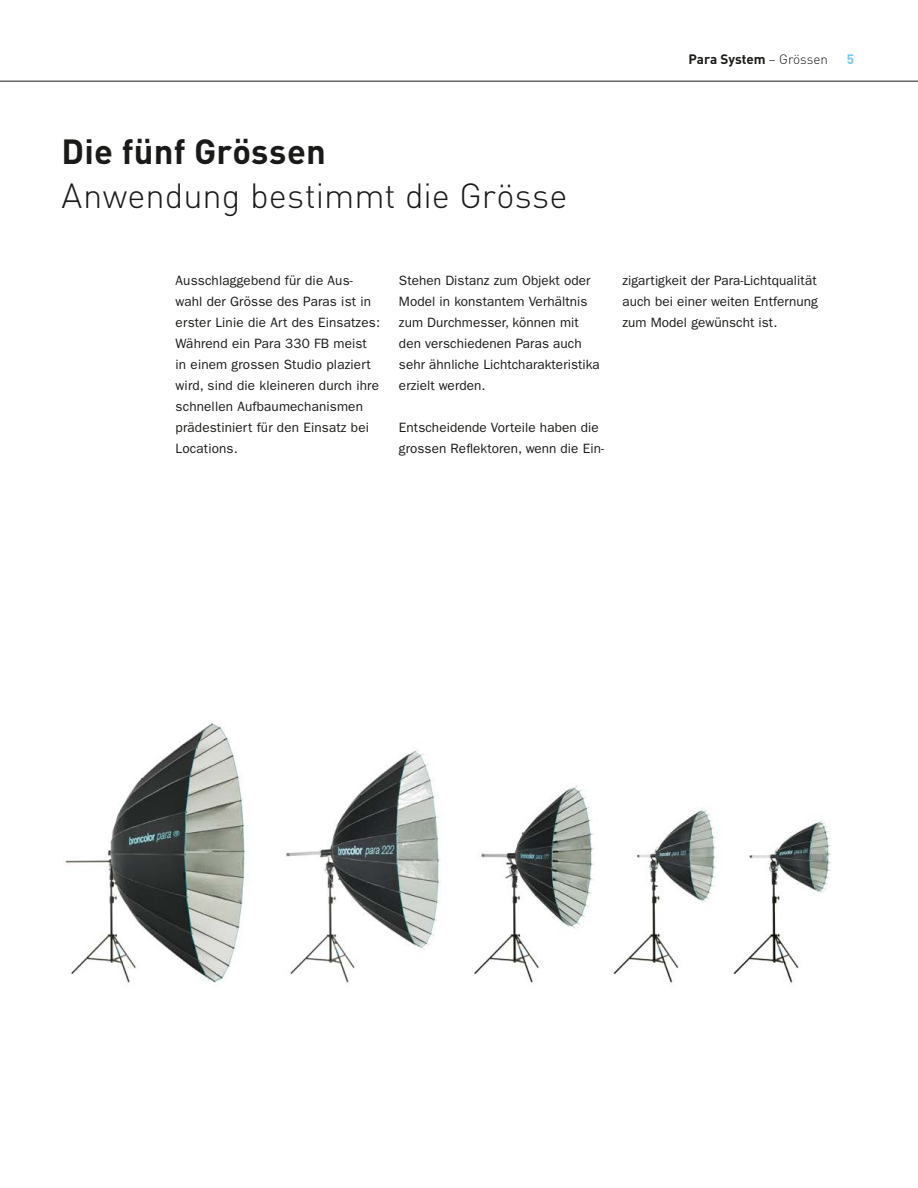
<style>
.page{position:relative;width:918px;height:1188px;background:#fff}
.page>*{position:absolute;margin:0;border:0;box-sizing:border-box;transform-origin:0 0}
.t1{font:300 34.5px "DINOT";color:#1a1a18}
.t2{font:700 34.5px "DINOT";letter-spacing:.005em;color:#1a1a18}
.t3{font:13.5px/21px "ITC Franklin Gothic Std";letter-spacing:.005em;color:#1a1a18}
.t4{font:700 13.5px "DINOT";color:#1a1a18}
.t5{font:700 13.5px "DINOT";color:#70caf3}
.s1{font-weight:300}
</style>
<div class="page">
<img style="left:65px;top:723px;width:766px;height:263px">
<hr style="left:0;top:81px;width:918px;height:1px;background:#1a1a18">
<p class="t4" style="left:689px;top:50px;width:141px">Para System <span class="s1">– Grössen</span></p>
<p class="t5" style="left:847px;top:50px;width:9px">5</p>
<h1 class="t2" style="left:62px;top:128px;width:266px">Die fünf Grössen</h1>
<h1 class="t1" style="left:62px;top:172px;width:507px">Anwendung bestimmt die Grösse</h1>
<p class="t3" style="left:176px;top:270px;width:206px">Ausschlaggebend für die Aus&shy;wahl der Grösse des Paras ist in erster Linie die Art des Einsatzes:<br>Während ein Para 330 FB meist in einem grossen Studio plaziert wird, sind die kleineren durch ihre schnellen Aufbaumechanismen prädestiniert für den Einsatz bei<br>Locations.</p>
<p class="t3" style="left:399px;top:270px;width:202px">Stehen Distanz zum Objekt oder<br>Model in konstantem Verhältnis zum Durchmesser, können mit den verschiedenen Paras auch sehr ähnliche Lichtcharakteristika erzielt werden.</p>
<p class="t3" style="left:399px;top:417px;width:207px">Entscheidende Vorteile haben die grossen Reflektoren, wenn die Ein-</p>
<p class="t3" style="left:622px;top:270px;width:197px;text-align:justify">zigartigkeit der Para-Lichtqualität auch bei einer weiten Entfernung zum Model gewünscht ist.</p>
</div>
